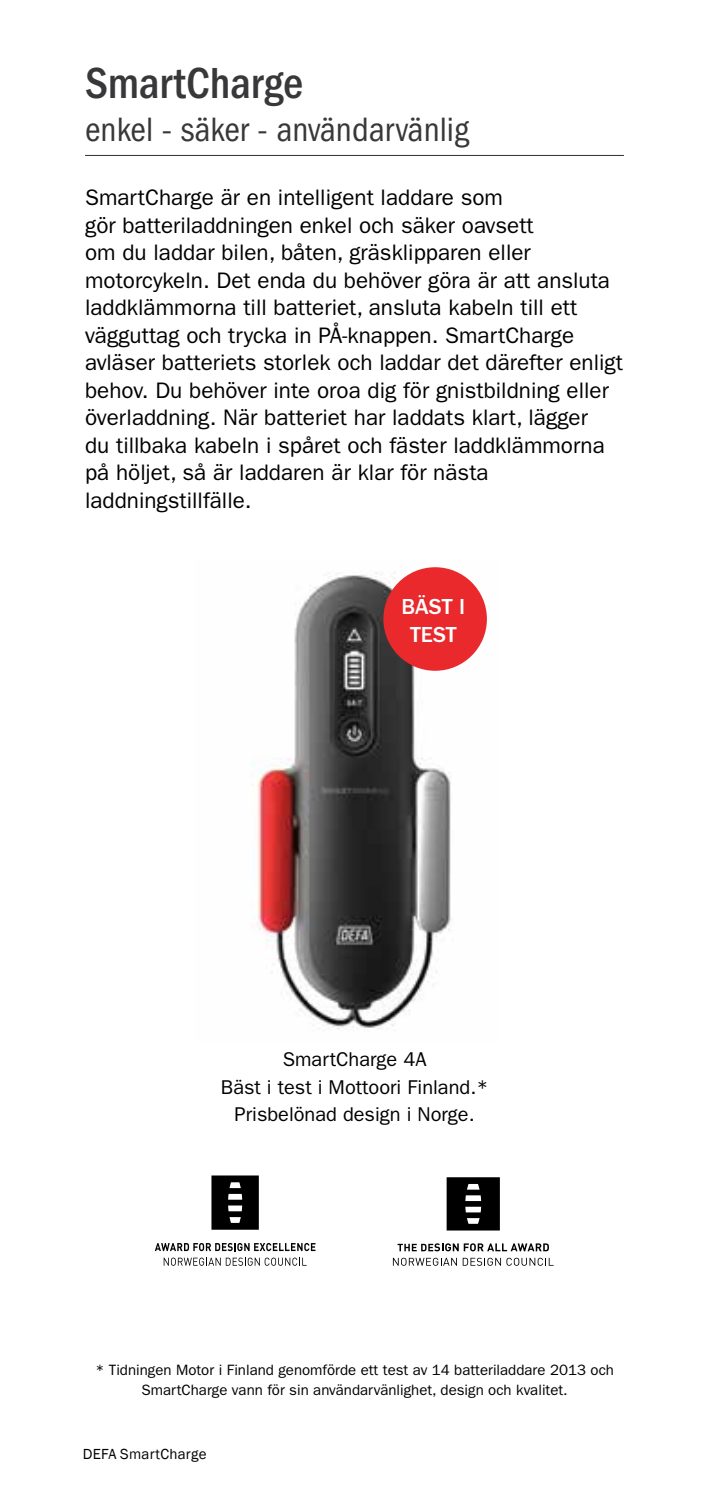
<style>
.page{position:relative;width:709px;height:1489px;background:#fff}
.page>*{position:absolute;margin:0;border:0;box-sizing:border-box;transform-origin:0 0}
.t1{font:500 condensed 45px "ITC Franklin Gothic Std";letter-spacing:-.005em;color:#38383a}
.t2{font:condensed 35px "ITC Franklin Gothic Std";color:#38383a}
.t3{font:22.5px/27.5px "ITC Franklin Gothic Std";color:#000}
.t4{font:500 22.5px "ITC Franklin Gothic Std";color:#fff}
.t5{font:20px/27.5px "ITC Franklin Gothic Std";color:#000;text-align:center}
.t6{font:20px "ITC Franklin Gothic Std Dm Cd";color:#fff}
.t7{font:15px/20px "ITC Franklin Gothic Std";color:#000;text-align:center}
.t8{font:15px "Franklin Gothic";letter-spacing:.015em;color:#000}
</style>
<div class="page">
<hr style="left:85px;top:155px;width:539px;height:1px;background:#38383a">
<img style="left:252px;top:567px;width:235px;height:462px">
<svg style="left:211px;top:1175px;width:48px;height:54px;background:#202020"></svg>
<svg style="left:155px;top:1243px;width:160px;height:7px"></svg>
<svg style="left:164px;top:1257px;width:142px;height:8px"></svg>
<svg style="left:446px;top:1177px;width:54px;height:53px;background:#1f1f1f"></svg>
<svg style="left:397px;top:1243px;width:152px;height:8px"></svg>
<svg style="left:393px;top:1257px;width:160px;height:8px"></svg>
<div style="left:384px;top:568px;width:101px;height:101px;background:#e9292c;border-radius:50%"></div>
<div style="left:383px;top:567px;width:104px;height:103px;border:2px solid #e9292c;border-radius:50%"></div>
<h1 class="t1" style="left:85px;top:58px;width:220px">SmartCharge</h1>
<h2 class="t2" style="left:85px;top:109px;width:385px">enkel - säker - användarvänlig</h2>
<p class="t3" style="left:85px;top:184px;width:539px">SmartCharge är en intelligent laddare som<br>gör batteriladdningen enkel och säker oavsett<br>om du laddar bilen, båten, gräsklipparen eller motorcykeln. Det enda du behöver göra är att ansluta laddklämmorna till batteriet, ansluta kabeln till ett vägguttag och trycka in PÅ-knappen. SmartCharge avläser batteriets storlek och laddar det därefter enligt behov. Du behöver inte oroa dig för gnistbildning eller överladdning. När batteriet har laddats klart, lägger<br>du tillbaka kabeln i spåret och fäster laddklämmorna på höljet, så är laddaren är klar för nästa laddningstillfälle.</p>
<p class="t4" style="left:401px;top:594px;width:65px">BÄST I</p>
<p class="t6" style="left:443px;top:599px;width:12px">*</p>
<p class="t4" style="left:410px;top:621px;width:48px">TEST</p>
<p class="t5" style="left:221px;top:1045px;width:269px">SmartCharge 4A<br>Bäst i test i Mottoori Finland.*<br>Prisbelönad design i Norge.</p>
<p class="t7" style="left:95px;top:1359px;width:520px">* Tidningen Motor i Finland genomförde ett test av 14 batteriladdare 2013 och<br>SmartCharge vann för sin användarvänlighet, design och kvalitet.</p>
<p class="t8" style="left:83px;top:1444px;width:125px">DEFA SmartCharge</p>
</div>
